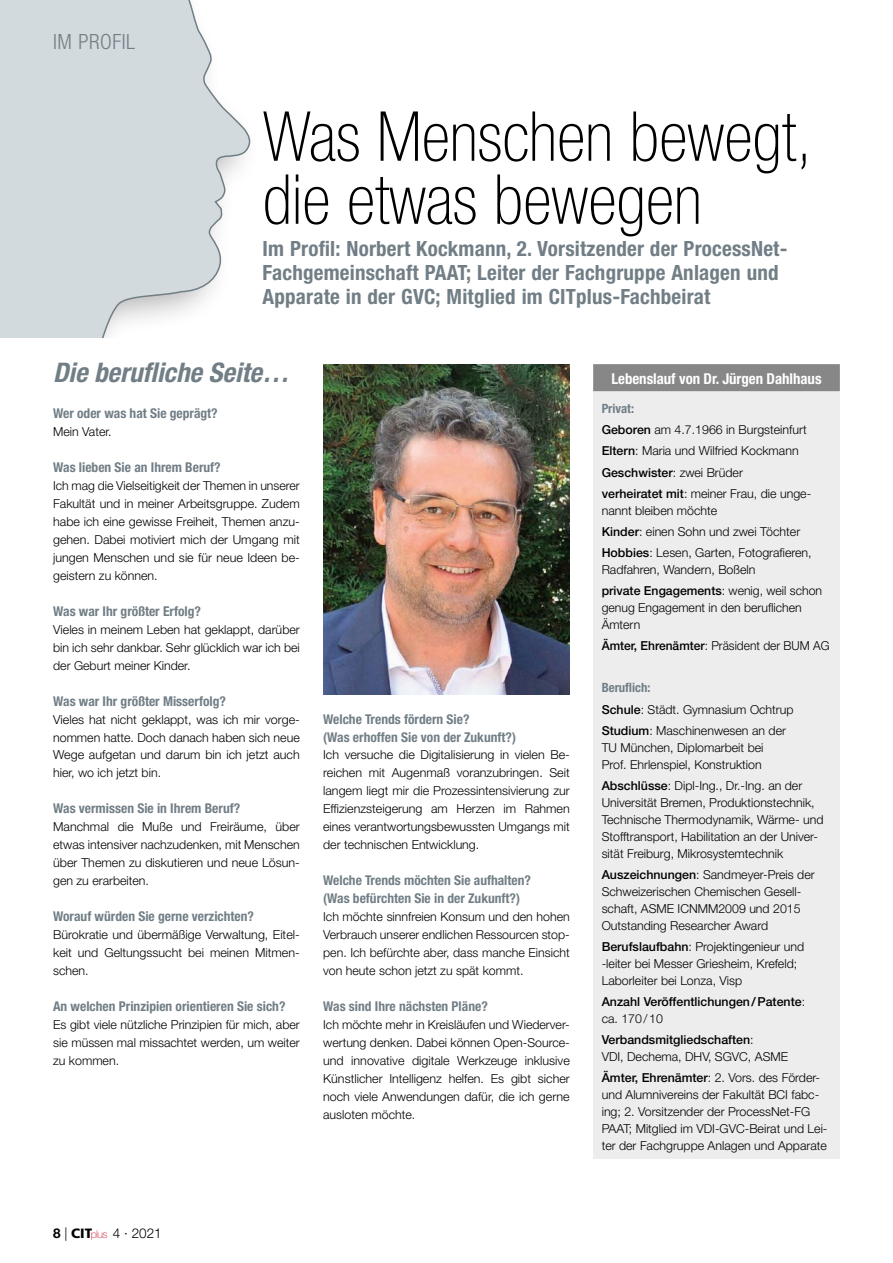
<style>
.page{position:relative;width:893px;height:1263px;background:#fff}
.page>*{position:absolute;margin:0;border:0;box-sizing:border-box;transform-origin:0 0}
.t1{font:100 condensed 69px/63px "Helvetica Neue LT Std";color:#000}
.t2{font:italic 700 condensed 27px "Helvetica Neue LT Std";color:#717e86}
.t3{font:700 condensed 21px/24px "Helvetica Neue LT Std";letter-spacing:.01em;color:#717e86}
.t4{font:300 condensed 21px "Helvetica Neue LT Std";letter-spacing:.025em;color:#717e86}
.t5{font:700 condensed 15px "Helvetica Neue LT Std";letter-spacing:-.005em;color:#fff}
.t6{font:700 condensed 13.5px/18px "Helvetica Neue LT Std";color:#717e86}
.t7{font:300 13.5px "Helvetica Neue LT Std";color:#000}
.t8{font:700 condensed 12.75px "Helvetica Neue LT Std";color:#717e86}
.t9{font:300 12.3px/18px "Helvetica Neue LT Std";color:#000}
.t10{font:500 12.3px/17px "Helvetica Neue LT Std";color:#000}
.s1{font-weight:700}
.s2{font-family:"Frutiger LT Com";font-weight:900}
.s3{font-weight:100;font-size:10.65px;color:#ce1531}
.s4{font-weight:500}
.s5{font-weight:300}
</style>
<div class="page">
<svg style="left:0;top:0;width:251px;height:338px"></svg>
<div style="left:593px;top:364px;width:247px;height:795px;background:#ededed"></div>
<div style="left:593px;top:364px;width:247px;height:27px;background:#878787"></div>
<img style="left:323px;top:364px;width:247px;height:330px">
<h3 class="t4" style="left:53px;top:29px;width:84px">IM PROFIL</h3>
<h1 class="t1" style="left:263px;top:104px;width:551px">Was Menschen bewegt, die etwas bewegen</h1>
<h3 class="t3" style="left:263px;top:237px;width:526px">Im Profil: Norbert Kockmann, 2. Vorsitzender der ProcessNet-<br>Fachgemeinschaft PAAT; Leiter der Fachgruppe Anlagen und<br>Apparate in der GVC; Mitglied im CITplus-Fachbeirat</h3>
<h2 class="t2" style="left:53px;top:356px;width:237px">Die berufliche Seite…</h2>
<p class="t6" style="left:53px;top:404px;width:166px">Wer oder was hat Sie geprägt?</p>
<p class="t9" style="left:53px;top:422px;width:60px">Mein Vater.</p>
<p class="t6" style="left:53px;top:458px;width:169px">Was lieben Sie an Ihrem Beruf?</p>
<p class="t9" style="left:53px;top:476px;width:248px;text-align:justify">Ich mag die Vielseitigkeit der Themen in unserer Fakultät und in meiner Arbeitsgruppe. Zudem habe ich eine gewisse Freiheit, Themen anzu&shy;gehen. Dabei motiviert mich der Umgang mit jungen Menschen und sie für neue Ideen be&shy;geistern zu können.</p>
<p class="t6" style="left:53px;top:602px;width:149px">Was war Ihr größter Erfolg?</p>
<p class="t9" style="left:53px;top:620px;width:248px;text-align:justify">Vieles in meinem Leben hat geklappt, darüber bin ich sehr dankbar. Sehr glücklich war ich bei der Geburt meiner Kinder.</p>
<p class="t6" style="left:53px;top:692px;width:174px">Was war Ihr größter Misserfolg?</p>
<p class="t9" style="left:53px;top:710px;width:248px;text-align:justify">Vieles hat nicht geklappt, was ich mir vorge&shy;nommen hatte. Doch danach haben sich neue Wege aufgetan und darum bin ich jetzt auch hier, wo ich jetzt bin.</p>
<p class="t6" style="left:53px;top:799px;width:189px">Was vermissen Sie in Ihrem Beruf?</p>
<p class="t9" style="left:53px;top:818px;width:248px;text-align:justify">Manchmal die Muße und Freiräume, über etwas intensiver nachzudenken, mit Menschen über Themen zu diskutieren und neue Lösun&shy;gen zu erarbeiten.</p>
<p class="t6" style="left:53px;top:907px;width:202px">Worauf würden Sie gerne verzichten?</p>
<p class="t9" style="left:53px;top:925px;width:248px;text-align:justify">Bürokratie und übermäßige Verwaltung, Eitel&shy;keit und Geltungssucht bei meinen Mitmen&shy;schen.</p>
<p class="t6" style="left:53px;top:997px;width:234px">An welchen Prinzipien orientieren Sie sich?</p>
<p class="t9" style="left:53px;top:1015px;width:248px;text-align:justify">Es gibt viele nützliche Prinzipien für mich, aber sie müssen mal missachtet werden, um weiter zu kommen.</p>
<p class="t6" style="left:323px;top:709px;width:194px">Welche Trends fördern Sie?<br>(Was erhoffen Sie von der Zukunft?)</p>
<p class="t9" style="left:323px;top:746px;width:248px;text-align:justify">Ich versuche die Digitalisierung in vielen Be&shy;reichen mit Augenmaß voranzubringen. Seit langem liegt mir die Prozessintensivierung zur Effizienzsteigerung am Herzen im Rahmen eines verantwortungsbewussten Umgangs mit der technischen Entwicklung.</p>
<p class="t6" style="left:323px;top:871px;width:209px">Welche Trends möchten Sie aufhalten? (Was befürchten Sie in der Zukunft?)</p>
<p class="t9" style="left:323px;top:907px;width:248px;text-align:justify">Ich möchte sinnfreien Konsum und den hohen Verbrauch unserer endlichen Ressourcen stop&shy;pen. Ich befürchte aber, dass manche Einsicht von heute schon jetzt zu spät kommt.</p>
<p class="t6" style="left:323px;top:997px;width:166px">Was sind Ihre nächsten Pläne?</p>
<p class="t9" style="left:323px;top:1015px;width:248px;text-align:justify">Ich möchte mehr in Kreisläufen und Wiederver&shy;wertung denken. Dabei können Open-Source&shy;und innovative digitale Werkzeuge inklusive Künstlicher Intelligenz helfen. Es gibt sicher noch viele Anwendungen dafür, die ich gerne ausloten möchte.</p>
<p class="t7" style="left:53px;top:1224px;width:110px"><span class="s1">8</span> | <span class="s2">CIT</span><span class="s3">plus</span> 4 · 2021</p>
<p class="t5" style="left:611px;top:369px;width:212px">Lebenslauf von Dr. Jürgen Dahlhaus</p>
<p class="t8" style="left:602px;top:401px;width:34px">Privat:</p>
<p class="t9" style="left:602px;top:419px;width:211px;line-height:21.1px"><span class="s4">Geboren</span> am 4.7.1966 in Burgsteinfurt <span class="s4">Eltern</span>: Maria und Wilfried Kockmann <span class="s4">Geschwister</span>: zwei Brüder<br><span class="s4">verheiratet mit</span>: meiner Frau, die unge-</p>
<p class="t9" style="left:602px;top:499px;width:212px;line-height:21.1px">nannt bleiben möchte<br><span class="s4">Kinder</span>: einen Sohn und zwei Töchter<br><span class="s4">Hobbies</span>: Lesen, Garten, Fotografieren,</p>
<p class="t9" style="left:602px;top:559px;width:222px;line-height:21.1px">Radfahren, Wandern, Boßeln<br><span class="s4">private Engagements</span>: wenig, weil schon</p>
<p class="t9" style="left:602px;top:599px;width:201px;line-height:17px">genug Engagement in den beruflichen<br>Ämtern</p>
<p class="t9" style="left:602px;top:637px;width:229px"><span class="s4">Ämter, Ehrenämter</span>: Präsident der BUM AG</p>
<p class="t8" style="left:602px;top:680px;width:50px">Beruflich:</p>
<p class="t9" style="left:602px;top:698px;width:193px;line-height:21.1px"><span class="s4">Schule</span>: Städt. Gymnasium Ochtrup<br><span class="s4">Studium</span>: Maschinenwesen an der</p>
<p class="t9" style="left:602px;top:739px;width:163px;line-height:17px">TU München, Diplomarbeit bei<br>Prof. Ehrlenspiel, Konstruktion</p>
<p class="t9" style="left:602px;top:777px;width:223px;line-height:17px"><span class="s4">Abschlüsse</span>: Dipl-Ing., Dr.-Ing. an der Universität Bremen, Produktionstechnik, Technische Thermodynamik, Wärme- und Stofftransport, Habilitation an der Univer&shy;sität Freiburg, Mikrosystemtechnik</p>
<p class="t9" style="left:602px;top:866px;width:214px;line-height:17px"><span class="s4">Auszeichnungen</span>: Sandmeyer-Preis der Schweizerischen Chemischen Gesell&shy;schaft, ASME ICNMM2009 und 2015<br>Outstanding Researcher Award</p>
<p class="t9" style="left:602px;top:938px;width:204px;line-height:17px"><span class="s4">Berufslaufbahn</span>: Projektingenieur und -leiter bei Messer Griesheim, Krefeld;<br>Laborleiter bei Lonza, Visp</p>
<p class="t10" style="left:602px;top:993px;width:205px">Anzahl Veröffentlichungen/Patente<span class="s5">: ca. 170/10</span></p>
<p class="t9" style="left:602px;top:1031px;width:188px;line-height:17px"><span class="s4">Verbandsmitgliedschaften</span>:<br>VDI, Dechema, DHV, SGVC, ASME</p>
<p class="t9" style="left:602px;top:1069px;width:227px;line-height:17px"><span class="s4">Ämter, Ehrenämter</span>: 2. Vors. des Förder&shy;und Alumnivereins der Fakultät BCI fabc&shy;ing; 2. Vorsitzender der ProcessNet-FG PAAT; Mitglied im VDI-GVC-Beirat und Lei&shy;ter der Fachgruppe Anlagen und Apparate</p>
</div>
